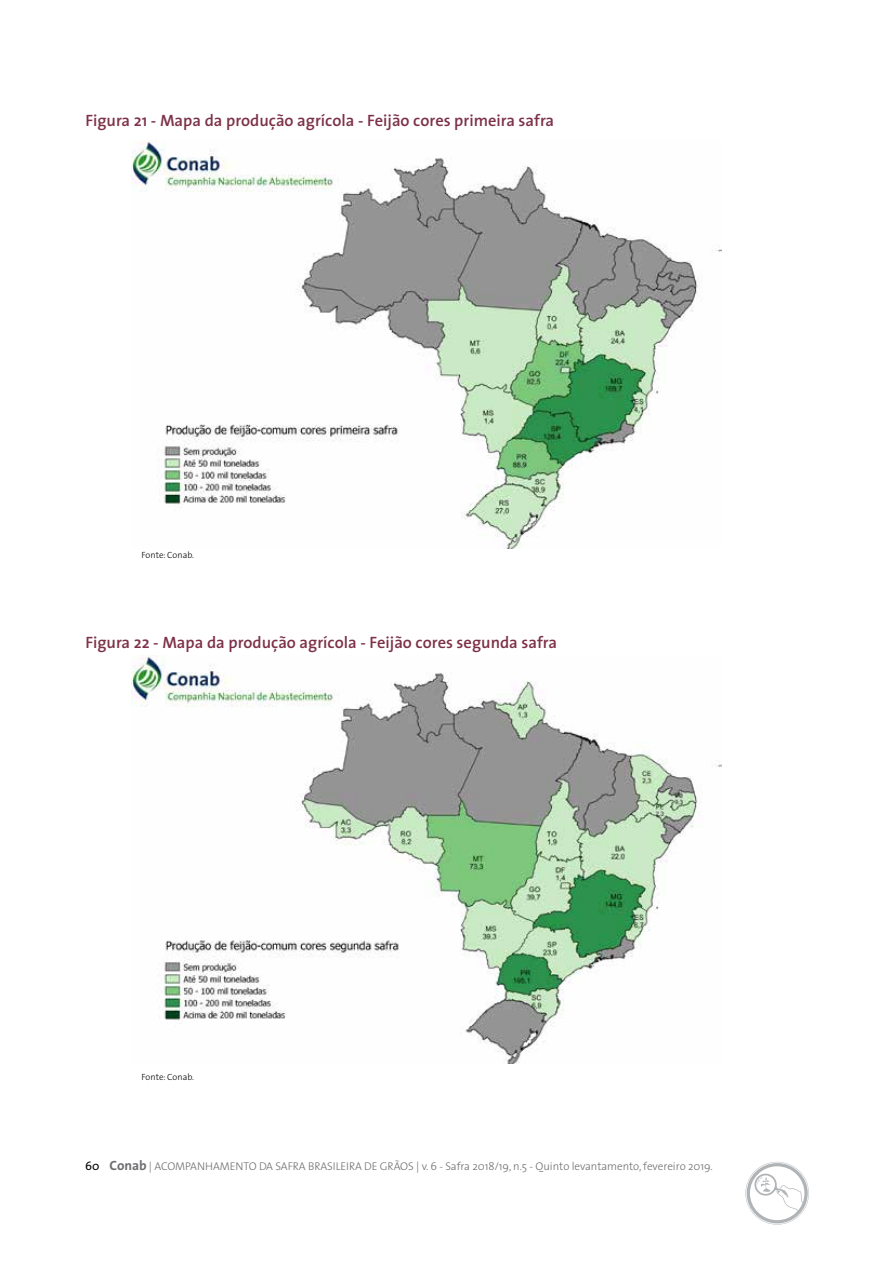
<style>
.page{position:relative;width:893px;height:1263px;background:#fff}
.page>*{position:absolute;margin:0;border:0;box-sizing:border-box;transform-origin:0 0}
.t1{font:600 16.5px "The Sans 6";color:#7d3148}
.t2{font:300 11.25px "The Sans 3";letter-spacing:-.005em;color:#6d6e71}
.t3{font:300 9px "The Sans 3";color:#000}
.s1{font-family:"The Sans 5";font-weight:400;font-size:12px;color:#000}
.s2{font-family:"The Sans 7 Bold Plain";font-weight:400;font-size:13.5px}
</style>
<div class="page">
<svg style="left:745px;top:1162px;width:64px;height:62px"></svg>
<img style="left:131px;top:140px;width:590px;height:408px">
<img style="left:131px;top:656px;width:590px;height:408px">
<p class="t1" style="left:85px;top:107px;width:470px">Figura 21 - Mapa da produção agrícola - Feijão cores primeira safra</p>
<p class="t3" style="left:141px;top:548px;width:54px">Fonte: Conab.</p>
<p class="t1" style="left:85px;top:629px;width:473px">Figura 22 - Mapa da produção agrícola - Feijão cores segunda safra</p>
<p class="t3" style="left:141px;top:1070px;width:54px">Fonte: Conab.</p>
<p class="t2" style="left:85px;top:1157px;width:629px"><span class="s1">60</span> <span class="s2">Conab</span> | ACOMPANHAMENTO DA SAFRA BRASILEIRA DE GRÃOS | v. 6 - Safra 2018/19, n.5 - Quinto levantamento, fevereiro 2019.</p>
</div>
